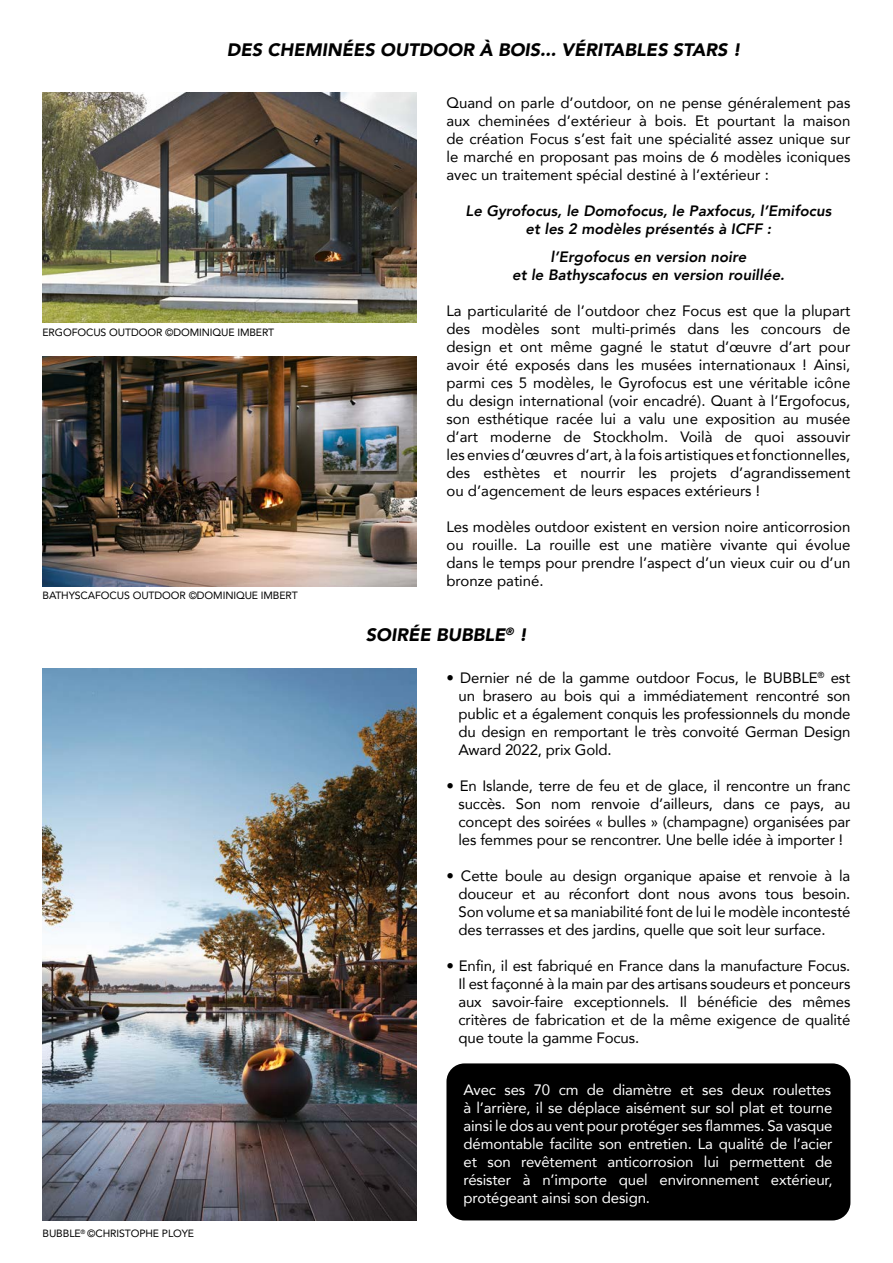
<style>
.page{position:relative;width:893px;height:1263px;background:#fff}
.page>*{position:absolute;margin:0;border:0;box-sizing:border-box;transform-origin:0 0}
.t1{font:italic 900 18px "Avenir";color:#000}
.t2{font:15px/18px "Avenir";letter-spacing:-.01em;color:#000;text-align:justify}
.t3{font:15px/18px "Avenir";letter-spacing:-.01em;color:#fff;text-align:justify}
.t4{font:italic 800 15px/18px "Avenir";color:#000;text-align:center}
.t5{font:10.5px "Avenir";letter-spacing:-.01em;color:#000}
</style>
<div class="page">
<div style="left:446px;top:1063px;width:404px;height:157px;background:#000;border-radius:18px"></div>
<img style="left:43px;top:93px;width:374px;height:229px">
<img style="left:43px;top:356px;width:374px;height:230px">
<img style="left:43px;top:668px;width:374px;height:552px">
<p class="t1" style="left:227px;top:35px;width:515px">DES CHEMINÉES OUTDOOR À BOIS... VÉRITABLES STARS !</p>
<p class="t5" style="left:43px;top:324px;width:233px">ERGOFOCUS OUTDOOR ©DOMINIQUE IMBERT</p>
<p class="t5" style="left:43px;top:587px;width:257px">BATHYSCAFOCUS OUTDOOR ©DOMINIQUE IMBERT</p>
<p class="t5" style="left:43px;top:1225px;width:153px">BUBBLE<sup>®</sup> ©CHRISTOPHE PLOYE</p>
<p class="t2" style="left:446px;top:93px;width:405px">Quand on parle d’outdoor, on ne pense généralement pas aux cheminées d’extérieur à bois. Et pourtant la maison de création Focus s’est fait une spécialité assez unique sur le marché en proposant pas moins de 6 modèles iconiques avec un traitement spécial destiné à l’extérieur :</p>
<p class="t4" style="left:466px;top:201px;width:367px">Le Gyrofocus, le Domofocus, le Paxfocus, l’Emifocus et les 2 modèles présentés à ICFF :</p>
<p class="t4" style="left:512px;top:248px;width:274px">l’Ergofocus en version noire<br>et le Bathyscafocus en version rouillée.</p>
<p class="t2" style="left:446px;top:301px;width:405px">La particularité de l’outdoor chez Focus est que la plupart des modèles sont multi-primés dans les concours de design et ont même gagné le statut d’œuvre d’art pour avoir été exposés dans les musées internationaux ! Ainsi, parmi ces 5 modèles, le Gyrofocus est une véritable icône du design international (voir encadré). Quant à l’Ergofocus, son esthétique racée lui a valu une exposition au musée d’art moderne de Stockholm. Voilà de quoi assouvir les envies d’œuvres d’art, à la fois artistiques et fonctionnelles, des esthètes et nourrir les projets d’agrandissement ou d’agencement de leurs espaces extérieurs !</p>
<p class="t2" style="left:446px;top:517px;width:405px">Les modèles outdoor existent en version noire anticorrosion ou rouille. La rouille est une matière vivante qui évolue dans le temps pour prendre l’aspect d’un vieux cuir ou d’un bronze patiné.</p>
<p class="t1" style="left:366px;top:619px;width:163px">SOIRÉE BUBBLE<sup>®</sup> !</p>
<p class="t2" style="left:458px;top:669px;width:393px;text-indent:-12px">• Dernier né de la gamme outdoor Focus, le BUBBLE<sup>®</sup> est un brasero au bois qui a immédiatement rencontré son public et a également conquis les professionnels du monde du design en remportant le très convoité German Design Award 2022, prix Gold.</p>
<p class="t2" style="left:458px;top:777px;width:393px;text-indent:-12px">• En Islande, terre de feu et de glace, il rencontre un franc succès. Son nom renvoie d’ailleurs, dans ce pays, au concept des soirées « bulles » (champagne) organisées par les femmes pour se rencontrer. Une belle idée à importer !</p>
<p class="t2" style="left:458px;top:867px;width:393px;text-indent:-12px">• Cette boule au design organique apaise et renvoie à la douceur et au réconfort dont nous avons tous besoin.<br>Son volume et sa maniabilité font de lui le modèle incontesté des terrasses et des jardins, quelle que soit leur surface.</p>
<p class="t2" style="left:458px;top:957px;width:393px;text-indent:-12px">• Enfin, il est fabriqué en France dans la manufacture Focus.<br>Il est façonné à la main par des artisans soudeurs et ponceurs aux savoir-faire exceptionnels. Il bénéficie des mêmes critères de fabrication et de la même exigence de qualité que toute la gamme Focus.</p>
<p class="t3" style="left:463px;top:1081px;width:371px">Avec ses 70 cm de diamètre et ses deux roulettes à l’arrière, il se déplace aisément sur sol plat et tourne ainsi le dos au vent pour protéger ses flammes. Sa vasque démontable facilite son entretien. La qualité de l’acier et son revêtement anticorrosion lui permettent de résister à n’importe quel environnement extérieur, protégeant ainsi son design.</p>
</div>
